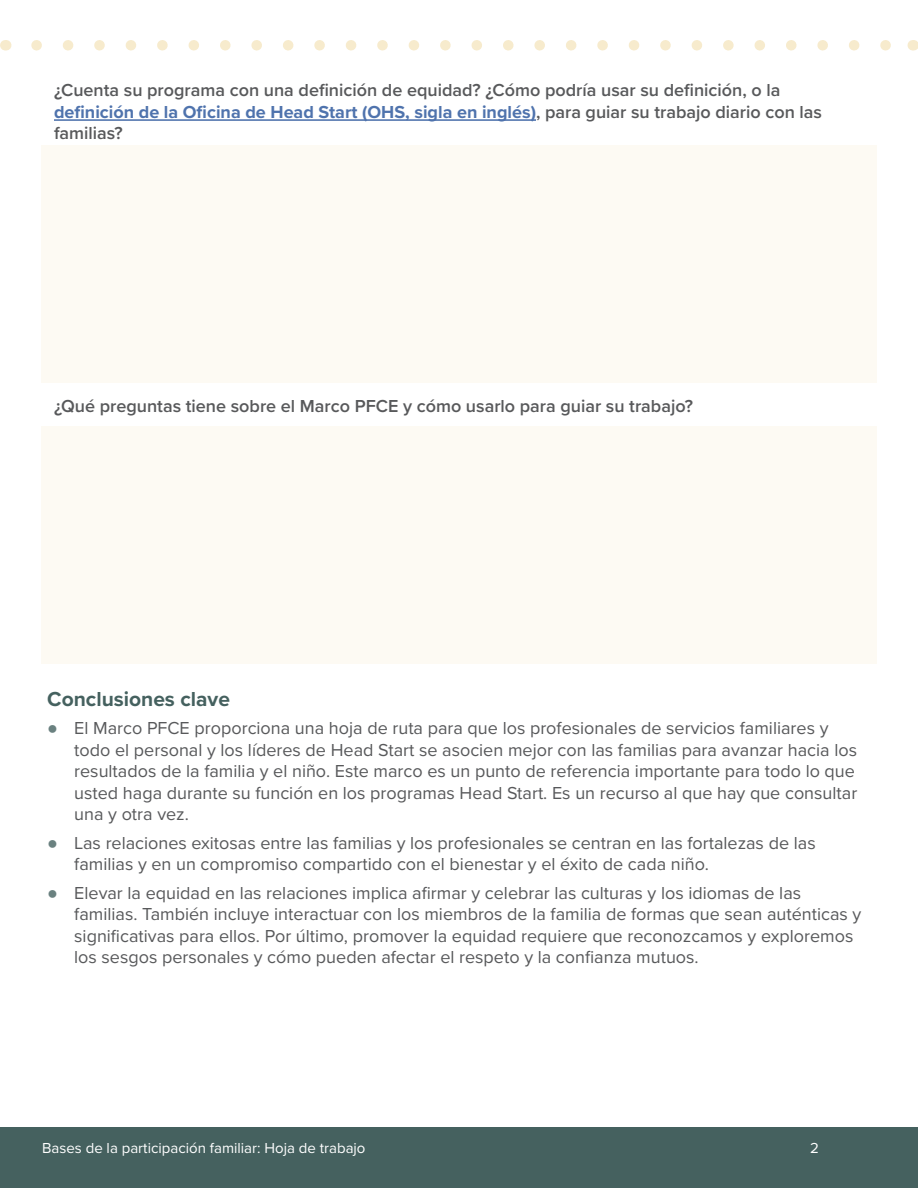
<style>
.page{position:relative;width:918px;height:1188px;background:#fff}
.page>*{position:absolute;margin:0;border:0;box-sizing:border-box;transform-origin:0 0}
.t1{font:700 21px "Proxima Nova";color:#45615f}
.t2{font:18px/21.6px "Proxima Nova";color:#58595b}
.t3{font:600 18px/21.6px "Proxima Nova";color:#58595b}
.t4{font:15px "Proxima Nova";color:#fff}
.s1{font-weight:700;color:#4f73ad}
.s2{font-family:"Arial";color:#6a8180}
</style>
<div class="page">
<div style="left:0;top:1127px;width:918px;height:61px;background:#45615f"></div>
<svg style="left:37px;top:40px;width:854px;height:11px"></svg>
<div style="left:41px;top:145px;width:836px;height:238px;background:#fdfaf3"></div>
<div style="left:41px;top:426px;width:836px;height:238px;background:#fdfaf3"></div>
<hr style="left:54px;top:119px;width:482px;height:2px;background:#4f73ad">
<p class="t3" style="left:54px;top:79px;width:770px">¿Cuenta su programa con una definición de equidad? ¿Cómo podría usar su definición, o la <span class="s1">definición de la Oficina de Head Start (OHS, sigla en inglés)</span>, para guiar su trabajo diario con las familias?</p>
<p class="t3" style="left:54px;top:394px;width:641px">¿Qué preguntas tiene sobre el Marco PFCE y cómo usarlo para guiar su trabajo?</p>
<h3 class="t1" style="left:47px;top:683px;width:184px">Conclusiones clave</h3>
<p class="t2" style="left:74px;top:716px;width:785px;text-indent:-27px"><span class="s2">●</span> El Marco PFCE proporciona una hoja de ruta para que los profesionales de servicios familiares y todo el personal y los líderes de Head Start se asocien mejor con las familias para avanzar hacia los resultados de la familia y el niño. Este marco es un punto de referencia importante para todo lo que usted haga durante su función en los programas Head Start. Es un recurso al que hay que consultar una y otra vez.</p>
<p class="t2" style="left:74px;top:831px;width:743px;text-indent:-27px"><span class="s2">●</span> Las relaciones exitosas entre las familias y los profesionales se centran en las fortalezas de las familias y en un compromiso compartido con el bienestar y el éxito de cada niño.</p>
<p class="t2" style="left:74px;top:881px;width:789px;text-indent:-27px"><span class="s2">●</span> Elevar la equidad en las relaciones implica afirmar y celebrar las culturas y los idiomas de las familias. También incluye interactuar con los miembros de la familia de formas que sean auténticas y significativas para ellos. Por último, promover la equidad requiere que reconozcamos y exploremos los sesgos personales y cómo pueden afectar el respeto y la confianza mutuos.</p>
<p class="t4" style="left:42px;top:1137px;width:325px">Bases de la participación familiar: Hoja de trabajo</p>
<p class="t4" style="left:810px;top:1137px;width:10px">2</p>
</div>
